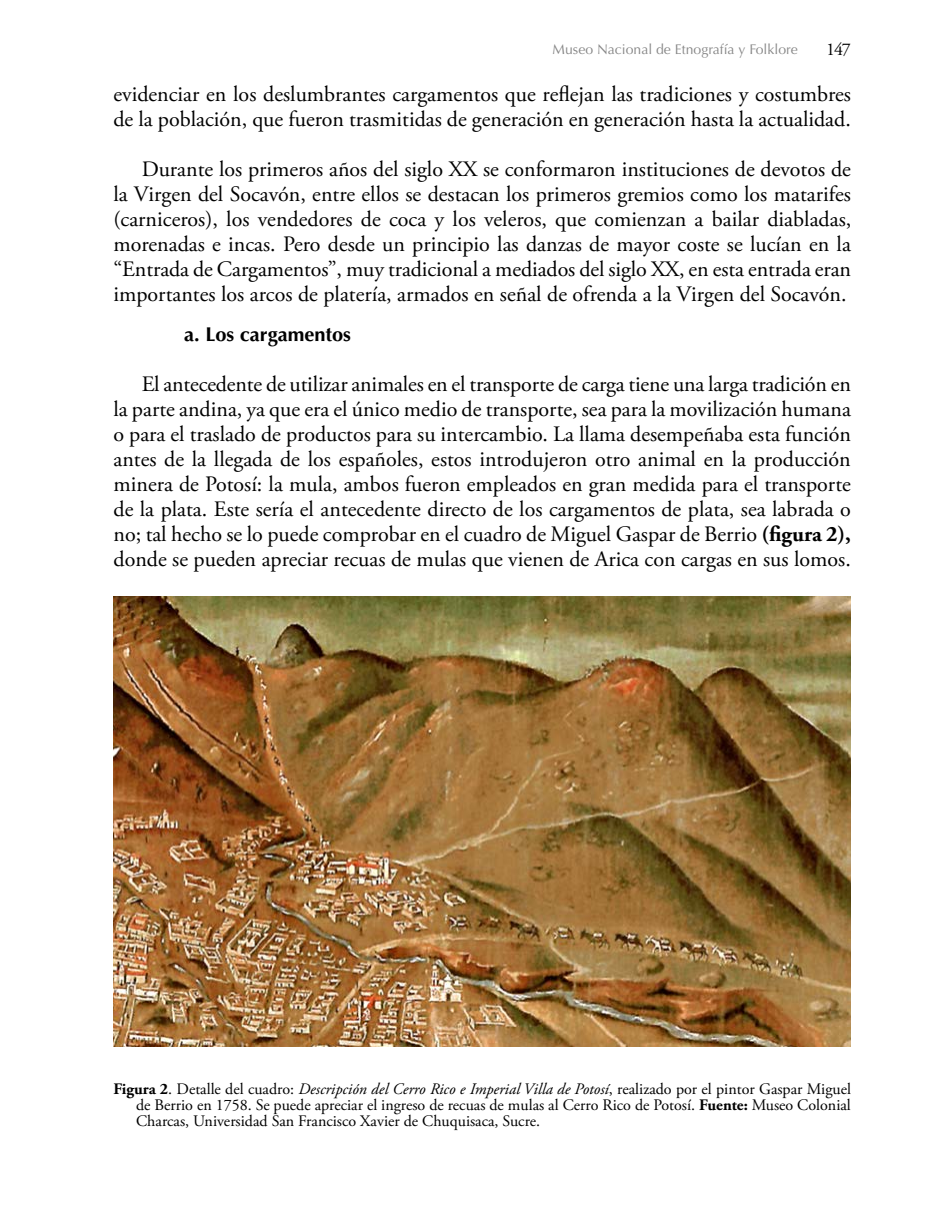
<style>
.page{position:relative;width:936px;height:1219px;background:#fff}
.page>*{position:absolute;margin:0;border:0;box-sizing:border-box;transform-origin:0 0}
.t1{font:22px/25px "Adobe Garamond Pro";color:#000;text-align:justify}
.t2{font:700 20px "Optima LT Std";color:#000}
.t3{font:18px "Adobe Garamond Pro";color:#000}
.t4{font:16px/16px "Adobe Garamond Pro";color:#000;text-align:justify}
.t5{font:14px "Optima LT Std";color:#878787}
.s1{font-weight:700}
.s2{font-style:italic}
</style>
<div class="page">
<img style="left:113px;top:597px;width:737px;height:450px">
<p class="t5" style="left:552px;top:41px;width:247px">Museo Nacional de Etnografía y Folklore</p>
<p class="t3" style="left:826px;top:38px;width:26px">147</p>
<p class="t1" style="left:113px;top:82px;width:739px">evidenciar en los deslumbrantes cargamentos que reflejan las tradiciones y costumbres de la población, que fueron trasmitidas de generación en generación hasta la actualidad.</p>
<p class="t1" style="left:113px;top:157px;width:739px;text-indent:28px">Durante los primeros años del siglo XX se conformaron instituciones de devotos de la Virgen del Socavón, entre ellos se destacan los primeros gremios como los matarifes (carniceros), los vendedores de coca y los veleros, que comienzan a bailar diabladas, morenadas e incas. Pero desde un principio las danzas de mayor coste se lucían en la “Entrada de Cargamentos”, muy tradicional a mediados del siglo XX, en esta entrada eran importantes los arcos de platería, armados en señal de ofrenda a la Virgen del Socavón.</p>
<p class="t2" style="left:184px;top:323px;width:168px">a. Los cargamentos</p>
<p class="t1" style="left:113px;top:372px;width:739px;text-indent:28px">El antecedente de utilizar animales en el transporte de carga tiene una larga tradición en la parte andina, ya que era el único medio de transporte, sea para la movilización humana o para el traslado de productos para su intercambio. La llama desempeñaba esta función antes de la llegada de los españoles, estos introdujeron otro animal en la producción minera de Potosí: la mula, ambos fueron empleados en gran medida para el transporte de la plata. Este sería el antecedente directo de los cargamentos de plata, sea labrada o no; tal hecho se lo puede comprobar en el cuadro de Miguel Gaspar de Berrio <span class="s1">(figura 2), </span>donde se pueden apreciar recuas de mulas que vienen de Arica con cargas en sus lomos.</p>
<p class="t4" style="left:136px;top:1081px;width:716px;text-indent:-23px"><span class="s1">Figura 2</span>. Detalle del cuadro: <span class="s2">Descripción del Cerro Rico e Imperial Villa de Potosí</span>, realizado por el pintor Gaspar Miguel de Berrio en 1758. Se puede apreciar el ingreso de recuas de mulas al Cerro Rico de Potosí. <span class="s1">Fuente:</span> Museo Colonial Charcas, Universidad San Francisco Xavier de Chuquisaca, Sucre.</p>
</div>
